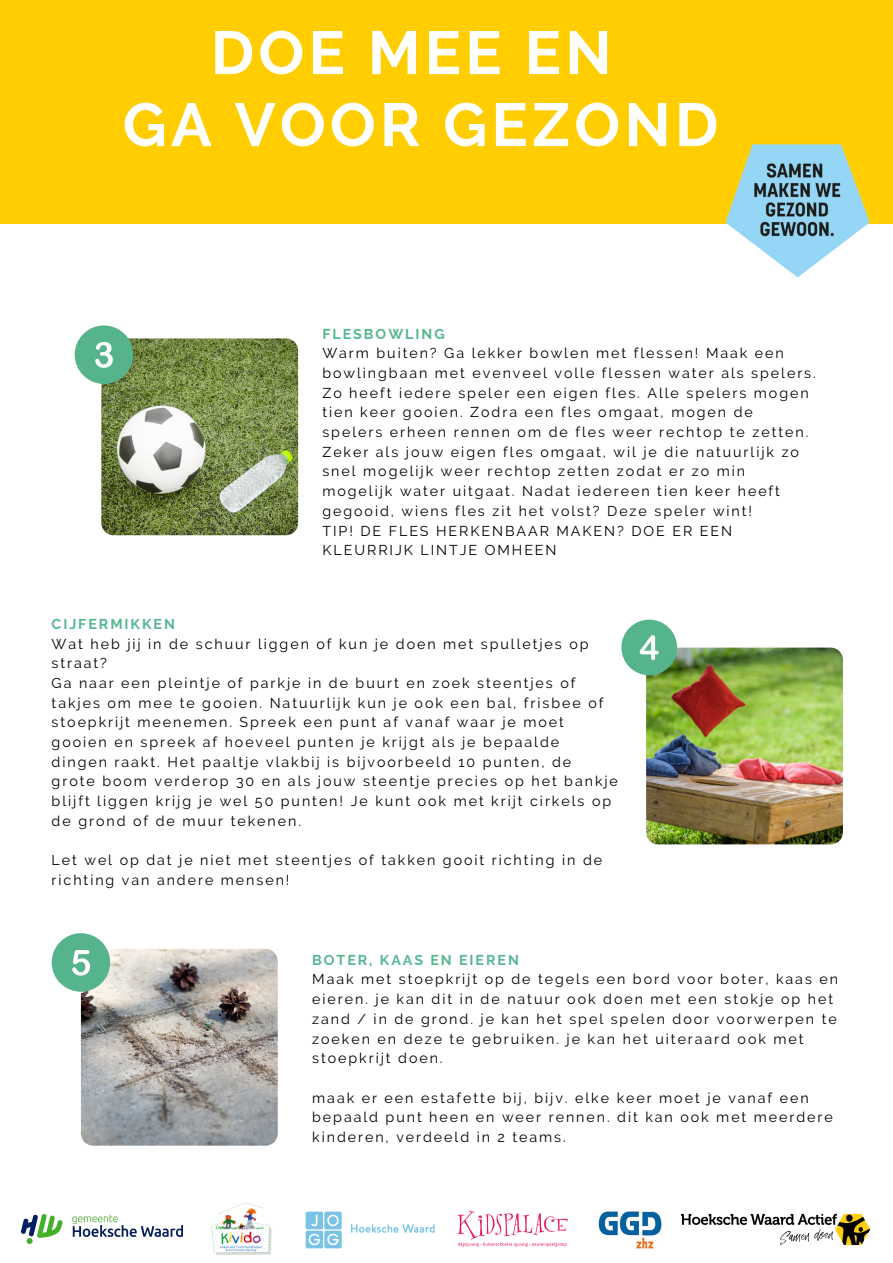
<style>
.page{position:relative;width:893px;height:1263px;background:#fff}
.page>*{position:absolute;margin:0;border:0;box-sizing:border-box;transform-origin:0 0}
.t1{font:700 60.75px "Raleway";letter-spacing:.07em;color:#fff}
.t2{font:14.25px/19.6px "Raleway";letter-spacing:.135em;color:#000}
.t3{font:700 14.25px "Raleway";letter-spacing:.135em;color:#58b890}
</style>
<div class="page">
<div style="left:0;top:0;width:893px;height:223px;background:#ffcd00"></div>
<img style="left:101px;top:338px;width:197px;height:197px;border-radius:12px">
<div style="left:75px;top:325px;width:58px;height:59px;background:#56b48c;border-radius:50%"></div>
<svg style="left:95px;top:342px;width:18px;height:26px"></svg>
<img style="left:646px;top:648px;width:197px;height:196px;border-radius:12px">
<div style="left:621px;top:620px;width:56px;height:55px;background:#56b48c;border-radius:50%"></div>
<svg style="left:639px;top:635px;width:19px;height:25px"></svg>
<img style="left:22px;top:1214px;width:160px;height:30px">
<img style="left:305px;top:1211px;width:130px;height:38px">
<img style="left:598px;top:1211px;width:64px;height:38px">
<img style="left:681px;top:1213px;width:189px;height:32px">
<img style="left:457px;top:1210px;width:111px;height:37px">
<img style="left:211px;top:1202px;width:61px;height:53px">
<img style="left:81px;top:949px;width:197px;height:196px;border-radius:12px">
<div style="left:52px;top:933px;width:58px;height:59px;background:#56b48c;border-radius:50%"></div>
<svg style="left:72px;top:950px;width:18px;height:25px"></svg>
<img style="left:710px;top:144px;width:171px;height:134px">
<p class="t1" style="left:211px;top:17px;width:402px">DOE MEE EN</p>
<p class="t1" style="left:123px;top:89px;width:597px">GA VOOR GEZOND</p>
<p class="t3" style="left:322px;top:325px;width:124px">FLESBOWLING</p>
<p class="t2" style="left:322px;top:343px;width:495px">Warm buiten? Ga lekker bowlen met flessen! Maak een bowlingbaan met evenveel volle flessen water als spelers.<br>Zo heeft iedere speler een eigen fles. Alle spelers mogen tien keer gooien. Zodra een fles omgaat, mogen de spelers erheen rennen om de fles weer rechtop te zetten.<br>Zeker als jouw eigen fles omgaat, wil je die natuurlijk zo snel mogelijk weer rechtop zetten zodat er zo min mogelijk water uitgaat. Nadat iedereen tien keer heeft gegooid, wiens fles zit het volst? Deze speler wint!</p>
<p class="t2" style="left:322px;top:521px;width:411px">TIP! DE FLES HERKENBAAR MAKEN? DOE ER EEN<br>KLEURRIJK LINTJE OMHEEN</p>
<p class="t3" style="left:52px;top:615px;width:125px">CIJFERMIKKEN</p>
<p class="t2" style="left:52px;top:634px;width:538px">Wat heb jij in de schuur liggen of kun je doen met spulletjes op straat?</p>
<p class="t2" style="left:52px;top:673px;width:568px">Ga naar een pleintje of parkje in de buurt en zoek steentjes of takjes om mee te gooien. Natuurlijk kun je ook een bal, frisbee of stoepkrijt meenemen. Spreek een punt af vanaf waar je moet gooien en spreek af hoeveel punten je krijgt als je bepaalde dingen raakt. Het paaltje vlakbij is bijvoorbeeld 10 punten, de<br>grote boom verderop 30 en als jouw steentje precies op het bankje blijft liggen krijg je wel 50 punten! Je kunt ook met krijt cirkels op de grond of de muur tekenen.</p>
<p class="t2" style="left:52px;top:850px;width:552px">Let wel op dat je niet met steentjes of takken gooit richting in de richting van andere mensen!</p>
<p class="t3" style="left:312px;top:951px;width:208px">BOTER, KAAS EN EIEREN</p>
<p class="t2" style="left:312px;top:969px;width:527px">Maak met stoepkrijt op de tegels een bord voor boter, kaas en eieren. je kan dit in de natuur ook doen met een stokje op het zand / in de grond. je kan het spel spelen door voorwerpen te zoeken en deze te gebruiken. je kan het uiteraard ook met stoepkrijt doen.</p>
<p class="t2" style="left:312px;top:1088px;width:522px">maak er een estafette bij, bijv. elke keer moet je vanaf een bepaald punt heen en weer rennen. dit kan ook met meerdere kinderen, verdeeld in 2 teams.</p>
</div>
